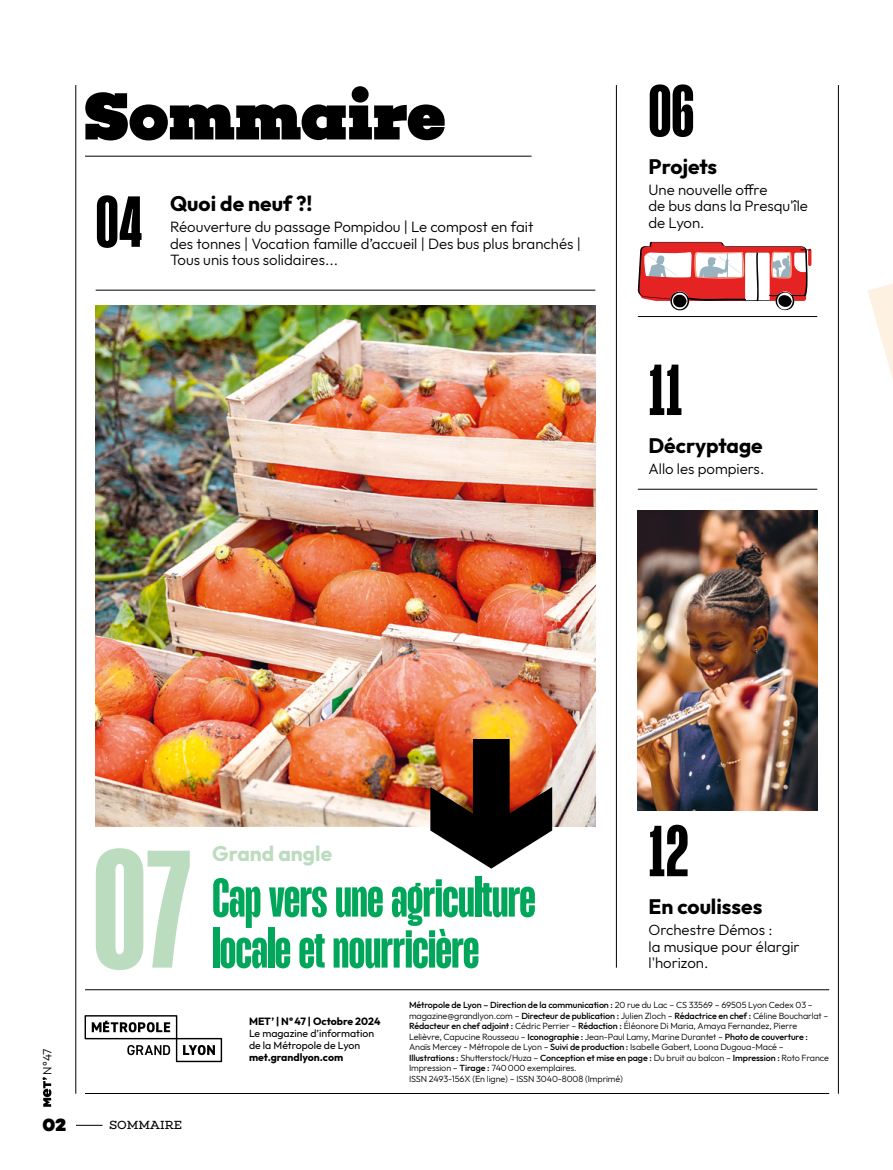
<style>
.page{position:relative;width:893px;height:1170px;background:#fff}
.page>*{position:absolute;margin:0;border:0;box-sizing:border-box;transform-origin:0 0}
.t1{font:700 166.95px "Mango Grotesque";color:#bbdcbe}
.t2{font:700 72px "Mango Grotesque";color:#000}
.t3{font:900 67.95px "Choplin";letter-spacing:-.01em;color:#000}
.t4{font:700 54px "Mango Grotesque";letter-spacing:-.005em;color:#00a659}
.t5{font:700 21px "Outfit";color:#000}
.t6{font:700 21px "Outfit";color:#bbdcbe}
.t7{font:900 18px "Choplin";color:#000}
.t8{font:300 15px/16.5px "Outfit";color:#000}
.t9{font:12px "Choplin";letter-spacing:.005em;color:#000}
.t10{font:300 12px "Outfit";color:#000}
.t11{font:10.5px/12px "Outfit";color:#000}
.t12{font:700 10.5px "Outfit";color:#000}
.t13{font:300 9px/10.5px "Outfit";letter-spacing:-.01em;color:#000}
.s1{font-weight:500}
</style>
<div class="page">
<svg style="left:868px;top:283px;width:25px;height:97px"></svg>
<hr style="left:85px;top:156px;width:446px;height:1px;background:#000">
<hr style="left:85px;top:989px;width:744px;height:1px;background:#000">
<hr style="left:85px;top:1093px;width:744px;height:1px;background:#000">
<hr style="left:76px;top:85px;width:1px;height:1008px;background:#000">
<hr style="left:838px;top:85px;width:1px;height:1008px;background:#000">
<hr style="left:96px;top:290px;width:499px;height:1px;background:#000">
<hr style="left:638px;top:316px;width:179px;height:1px;background:#000">
<hr style="left:638px;top:489px;width:179px;height:1px;background:#000">
<img style="left:96px;top:306px;width:499px;height:520px">
<svg style="left:430px;top:739px;width:122px;height:129px;background:#6d4330"></svg>
<hr style="left:616px;top:85px;width:1px;height:882px;background:#000">
<svg style="left:85px;top:1015px;width:137px;height:47px"></svg>
<svg style="left:638px;top:242px;width:173px;height:69px"></svg>
<img style="left:638px;top:510px;width:179px;height:300px">
<svg style="left:76px;top:1124px;width:26px;height:1px"></svg>
<svg style="left:43px;top:1077px;width:8px;height:29px"></svg>
<h3 class="t3" style="left:84px;top:74px;width:363px">Sommaire</h3>
<h2 class="t2" style="left:96px;top:189px;width:49px">04</h2>
<h3 class="t5" style="left:170px;top:190px;width:144px">Quoi de neuf ?!</h3>
<h3 class="t8" style="left:170px;top:219px;width:412px">Réouverture du passage Pompidou | Le compost en fait<br>des tonnes | Vocation famille d’accueil | Des bus plus branchés |<br>Tous unis tous solidaires...</h3>
<h2 class="t2" style="left:648px;top:78px;width:47px">06</h2>
<h3 class="t5" style="left:648px;top:153px;width:70px">Projets</h3>
<h3 class="t8" style="left:648px;top:181px;width:161px">Une nouvelle offre<br>de bus dans la Presqu'île de Lyon.</h3>
<h2 class="t2" style="left:648px;top:357px;width:36px">11</h2>
<h3 class="t5" style="left:648px;top:431px;width:116px">Décryptage</h3>
<h3 class="t8" style="left:648px;top:460px;width:117px">Allo les pompiers.</h3>
<h3 class="t10" style="left:40px;top:1074px;width:28px;rotate:-90deg">N°47</h3>
<h1 class="t1" style="left:93px;top:834px;width:101px">07</h1>
<h3 class="t6" style="left:212px;top:839px;width:121px">Grand angle</h3>
<h3 class="t4" style="left:212px;top:873px;width:325px">Cap vers une agriculture</h3>
<h3 class="t4" style="left:212px;top:924px;width:268px">locale et nourricière</h3>
<h2 class="t2" style="left:648px;top:818px;width:42px">12</h2>
<h3 class="t5" style="left:648px;top:892px;width:115px">En coulisses</h3>
<h3 class="t8" style="left:648px;top:921px;width:153px">Orchestre Démos :<br>la musique pour élargir l'horizon.</h3>
<p class="t12" style="left:249px;top:1014px;width:133px">MET’ | N°47 | Octobre 2024</p>
<p class="t11" style="left:249px;top:1027px;width:127px">Le magazine d’information de la Métropole de Lyon</p>
<p class="t12" style="left:249px;top:1050px;width:96px">met.grandlyon.com</p>
<p class="t13" style="left:409px;top:999px;width:421px"><span class="s1">Métropole de Lyon – Direction de la communication :</span> 20 rue du Lac – CS 33569 – 69505 Lyon Cedex 03 – magazine@grandlyon.com – <span class="s1">Directeur de publication :</span> Julien Zloch – <span class="s1">Rédactrice en chef :</span> Céline Boucharlat – <span class="s1">Rédacteur en chef adjoint :</span> Cédric Perrier – <span class="s1">Rédaction :</span> Éléonore Di Maria, Amaya Fernandez, Pierre Lelièvre, Capucine Rousseau – <span class="s1">Iconographie :</span> Jean-Paul Lamy, Marine Durantet – <span class="s1">Photo de couverture :<br></span>Anaïs Mercey - Métropole de Lyon – <span class="s1">Suivi de production :</span> Isabelle Gabert, Loona Dugoua-Macé – <span class="s1">Illustrations :</span> Shutterstock/Huza – <span class="s1">Conception et mise en page :</span> Du bruit au balcon – <span class="s1">Impression :</span> Roto France Impression – <span class="s1">Tirage :</span> 740000 exemplaires.<br>ISSN 2493-156X (En ligne) – ISSN 3040-8008 (Imprimé)</p>
<h3 class="t7" style="left:43px;top:1113px;width:25px">02</h3>
<h3 class="t9" style="left:109px;top:1118px;width:74px">SOMMAIRE</h3>
</div>
